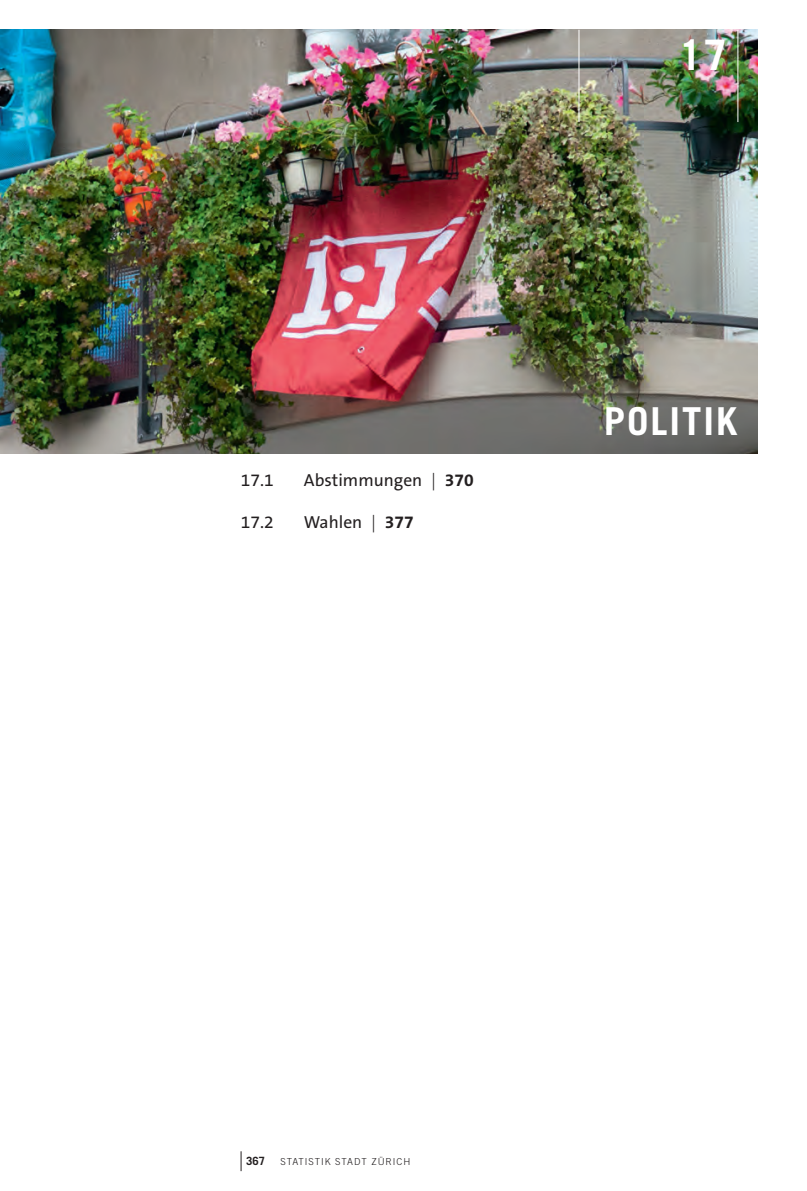
<style>
.page{position:relative;width:807px;height:1191px;background:#fff}
.page>*{position:absolute;margin:0;border:0;box-sizing:border-box;transform-origin:0 0}
.t1{font:700 42px "Trade Gothic LT Std";color:#fff}
.t2{font:700 38.5px "Trade Gothic LT Std";letter-spacing:.05em;color:#fff}
.t3{font:17.5px "The Sans OT5 Plain";color:#231f20}
.t4{font:700 11.38px "Trade Gothic LT Std";color:#231f20}
.t5{font:300 9.62px "Trade Gothic LT Std";letter-spacing:.1em;color:#231f20}
.s1{font-family:"The Sans OT3";font-weight:300}
.s2{font-family:"The Sans OT7";font-weight:700}
</style>
<div class="page">
<img style="left:0;top:30px;width:756px;height:423px">
<hr style="left:578px;top:30px;width:1px;height:92px;background:#fff">
<hr style="left:737px;top:30px;width:1px;height:92px;background:#fff">
<svg style="left:241px;top:1151px;width:1px;height:20px"></svg>
<h1 class="t1" style="left:678px;top:29px;width:50px">17</h1>
<p class="t3" style="left:241px;top:469px;width:34px">17.1</p>
<p class="t3" style="left:304px;top:469px;width:171px">Abstimmungen <span class="s1">|</span> <span class="s2">370</span></p>
<p class="t3" style="left:241px;top:511px;width:34px">17.2</p>
<p class="t3" style="left:304px;top:511px;width:111px">Wahlen <span class="s1">|</span> <span class="s2">377</span></p>
<h2 class="t2" style="left:603px;top:397px;width:135px">POLITIK</h2>
<p class="t4" style="left:246px;top:1153px;width:20px">367</p>
<p class="t5" style="left:280px;top:1155px;width:131px">STATISTIK STADT ZÜRICH</p>
</div>
